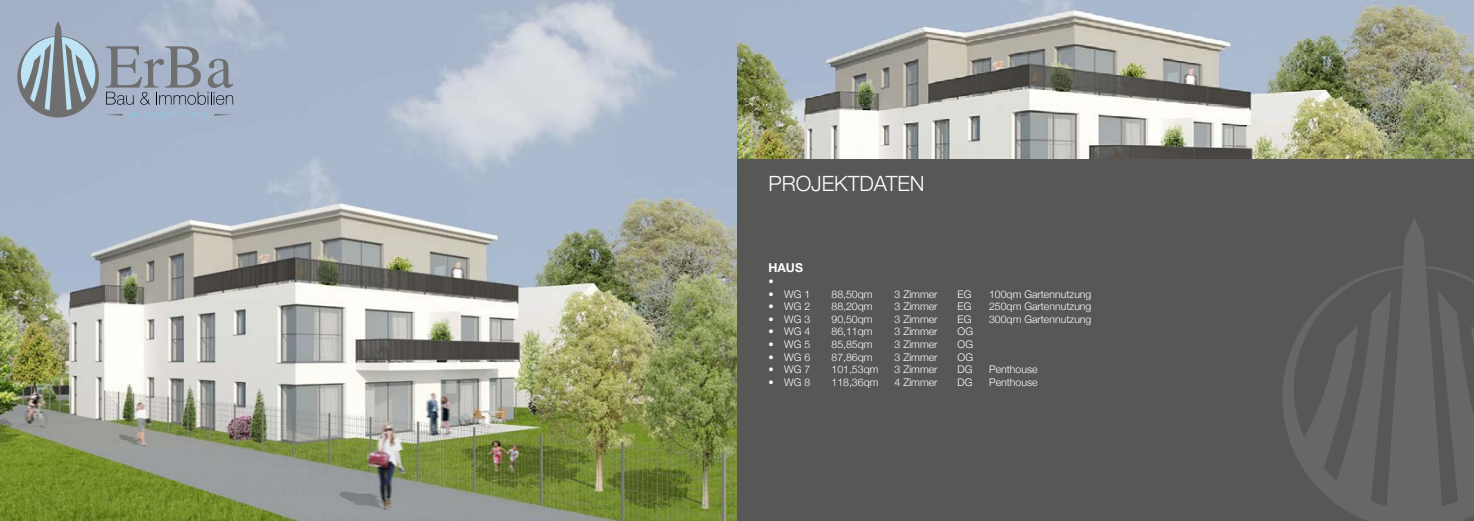
<style>
.page{position:relative;width:1474px;height:521px;background:#fff}
.page>*{position:absolute;margin:0;border:0;box-sizing:border-box;transform-origin:0 0}
.t1{font:300 21px "Helvetica Neue";color:#fff}
.t2{font:700 12.25px "Helvetica Neue";color:#fff}
.t3{font:300 10.5px "Helvetica Neue";color:#fff}
</style>
<div class="page">
<img style="left:0;top:0;width:737px;height:521px">
<div style="left:738px;top:1px;width:735px;height:520px;background:#575756"></div>
<img style="left:737px;top:0;width:736px;height:159px">
<svg style="left:1282px;top:218px;width:191px;height:303px"></svg>
<svg style="left:106px;top:46px;width:127px;height:59px;background:#959eae"></svg>
<svg style="left:105px;top:112px;width:127px;height:5px"></svg>
<svg style="left:17px;top:21px;width:82px;height:96px;background:#95a3ae"></svg>
<h1 class="t1" style="left:768px;top:167px;width:158px">PROJEKTDATEN</h1>
<p class="t2" style="left:768px;top:258px;width:36px">HAUS</p>
<p class="t3" style="left:768px;top:273px;width:7px">•</p>
<p class="t3" style="left:768px;top:285px;width:43px">• WG 1</p>
<p class="t3" style="left:831px;top:285px;width:43px">88,50qm</p>
<p class="t3" style="left:894px;top:285px;width:44px">3 Zimmer</p>
<p class="t3" style="left:957px;top:285px;width:16px">EG</p>
<p class="t3" style="left:989px;top:285px;width:104px">100qm Gartennutzung</p>
<p class="t3" style="left:768px;top:298px;width:43px">• WG 2</p>
<p class="t3" style="left:831px;top:298px;width:43px">88,20qm</p>
<p class="t3" style="left:894px;top:298px;width:44px">3 Zimmer</p>
<p class="t3" style="left:957px;top:298px;width:16px">EG</p>
<p class="t3" style="left:989px;top:298px;width:104px">250qm Gartennutzung</p>
<p class="t3" style="left:768px;top:311px;width:43px">• WG 3</p>
<p class="t3" style="left:831px;top:311px;width:43px">90,50qm</p>
<p class="t3" style="left:894px;top:311px;width:44px">3 Zimmer</p>
<p class="t3" style="left:957px;top:311px;width:16px">EG</p>
<p class="t3" style="left:989px;top:311px;width:104px">300qm Gartennutzung</p>
<p class="t3" style="left:768px;top:323px;width:43px">• WG 4</p>
<p class="t3" style="left:831px;top:323px;width:43px">86,11qm</p>
<p class="t3" style="left:894px;top:323px;width:44px">3 Zimmer</p>
<p class="t3" style="left:957px;top:323px;width:17px">OG</p>
<p class="t3" style="left:768px;top:336px;width:43px">• WG 5</p>
<p class="t3" style="left:831px;top:336px;width:43px">85,85qm</p>
<p class="t3" style="left:894px;top:336px;width:44px">3 Zimmer</p>
<p class="t3" style="left:957px;top:336px;width:17px">OG</p>
<p class="t3" style="left:768px;top:348px;width:43px">• WG 6</p>
<p class="t3" style="left:831px;top:348px;width:43px">87,86qm</p>
<p class="t3" style="left:894px;top:348px;width:44px">3 Zimmer</p>
<p class="t3" style="left:957px;top:348px;width:17px">OG</p>
<p class="t3" style="left:768px;top:361px;width:43px">• WG 7</p>
<p class="t3" style="left:831px;top:361px;width:48px">101,53qm</p>
<p class="t3" style="left:894px;top:361px;width:44px">3 Zimmer</p>
<p class="t3" style="left:957px;top:361px;width:16px">DG</p>
<p class="t3" style="left:989px;top:361px;width:50px">Penthouse</p>
<p class="t3" style="left:768px;top:374px;width:43px">• WG 8</p>
<p class="t3" style="left:831px;top:374px;width:48px">118,36qm</p>
<p class="t3" style="left:894px;top:374px;width:44px">4 Zimmer</p>
<p class="t3" style="left:957px;top:374px;width:16px">DG</p>
<p class="t3" style="left:989px;top:374px;width:50px">Penthouse</p>
</div>
